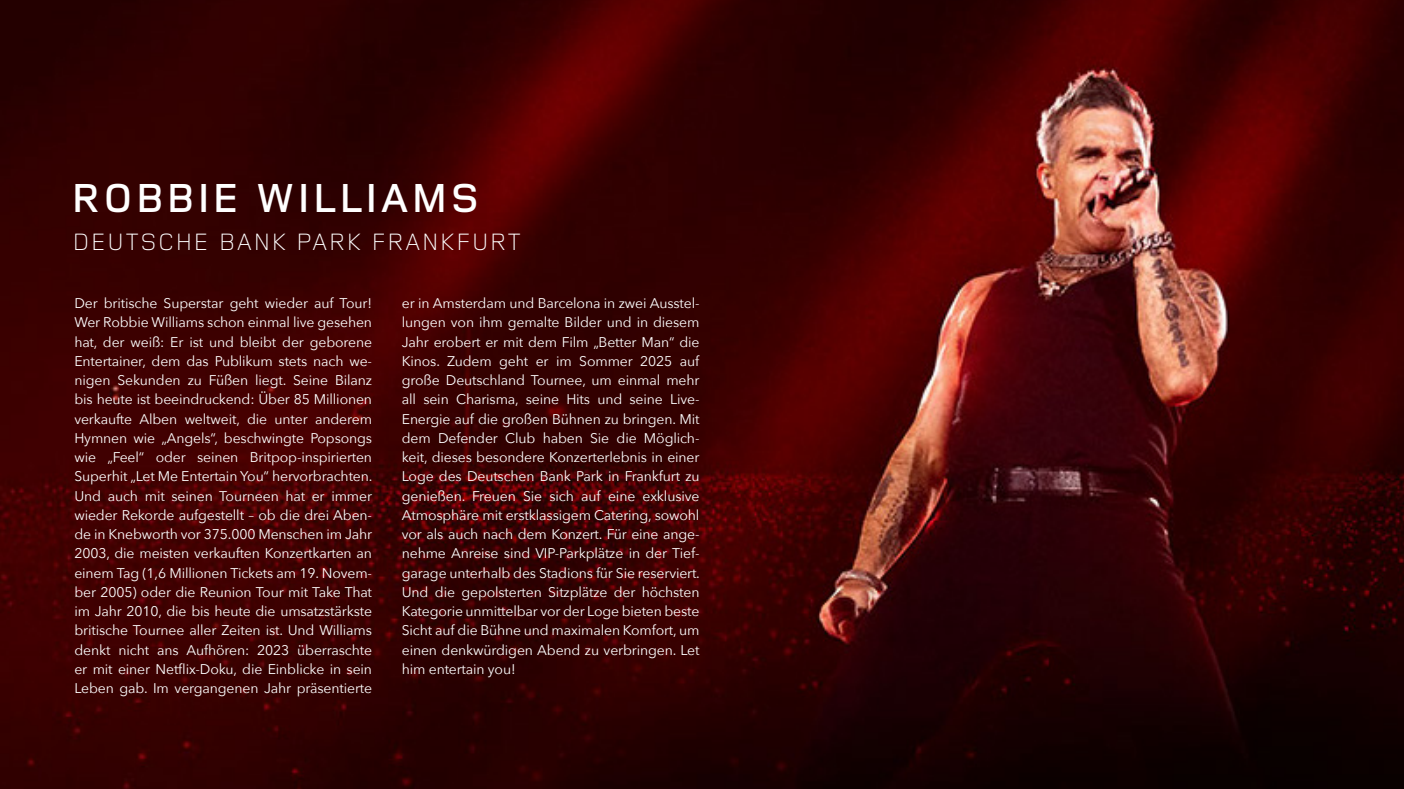
<style>
.page{position:relative;width:1404px;height:789px;background:#fff}
.page>*{position:absolute;margin:0;border:0;box-sizing:border-box;transform-origin:0 0}
.t1{font:600 42px "Land Rover Wide";color:#fff}
.t2{font:300 24.5px "Land Rover Wide";letter-spacing:-.015em;color:#fff}
.Fließtext{font:14px/19.2px "Avenir Next";letter-spacing:-.01em;color:#fff;text-align:justify}
</style>
<div class="page">
<img style="left:0;top:0;width:1404px;height:789px">
<p class="t1" style="left:70px;top:169px;width:412px">ROBBIE WILLIAMS</p>
<p class="t2" style="left:72px;top:225px;width:452px">DEUTSCHE BANK PARK FRANKFURT</p>
<p class="Fließtext" style="left:74px;top:293px;width:300px">Der britische Superstar geht wieder auf Tour!<br>Wer Robbie Williams schon einmal live gesehen hat, der weiß: Er ist und bleibt der geborene Entertainer, dem das Publikum stets nach we&shy;nigen Sekunden zu Füßen liegt. Seine Bilanz bis heute ist beeindruckend: Über 85 Millionen verkaufte Alben weltweit, die unter anderem Hymnen wie „Angels“, beschwingte Popsongs wie „Feel“ oder seinen Britpop-inspirierten Superhit „Let Me Entertain You“ hervorbrachten.<br>Und auch mit seinen Tourneen hat er immer wieder Rekorde aufgestellt – ob die drei Aben&shy;de in Knebworth vor 375.000 Menschen im Jahr 2003, die meisten verkauften Konzertkarten an einem Tag (1,6 Millionen Tickets am 19. Novem&shy;ber 2005) oder die Reunion Tour mit Take That im Jahr 2010, die bis heute die umsatzstärkste britische Tournee aller Zeiten ist. Und Williams denkt nicht ans Aufhören: 2023 überraschte er mit einer Netflix-Doku, die Einblicke in sein Leben gab. Im vergangenen Jahr präsentierte</p>
<p class="Fließtext" style="left:402px;top:293px;width:300px">er in Amsterdam und Barcelona in zwei Ausstel&shy;lungen von ihm gemalte Bilder und in diesem Jahr erobert er mit dem Film „Better Man“ die Kinos. Zudem geht er im Sommer 2025 auf große Deutschland Tournee, um einmal mehr all sein Charisma, seine Hits und seine Live-Energie auf die großen Bühnen zu bringen. Mit dem Defender Club haben Sie die Möglich&shy;keit, dieses besondere Konzerterlebnis in einer Loge des Deutschen Bank Park in Frankfurt zu genießen. Freuen Sie sich auf eine exklusive Atmosphäre mit erstklassigem Catering, sowohl vor als auch nach dem Konzert. Für eine ange&shy;nehme Anreise sind VIP-Parkplätze in der Tief&shy;garage unterhalb des Stadions für Sie reserviert.<br>Und die gepolsterten Sitzplätze der höchsten Kategorie unmittelbar vor der Loge bieten beste Sicht auf die Bühne und maximalen Komfort, um einen denkwürdigen Abend zu verbringen. Let him entertain you!</p>
</div>
